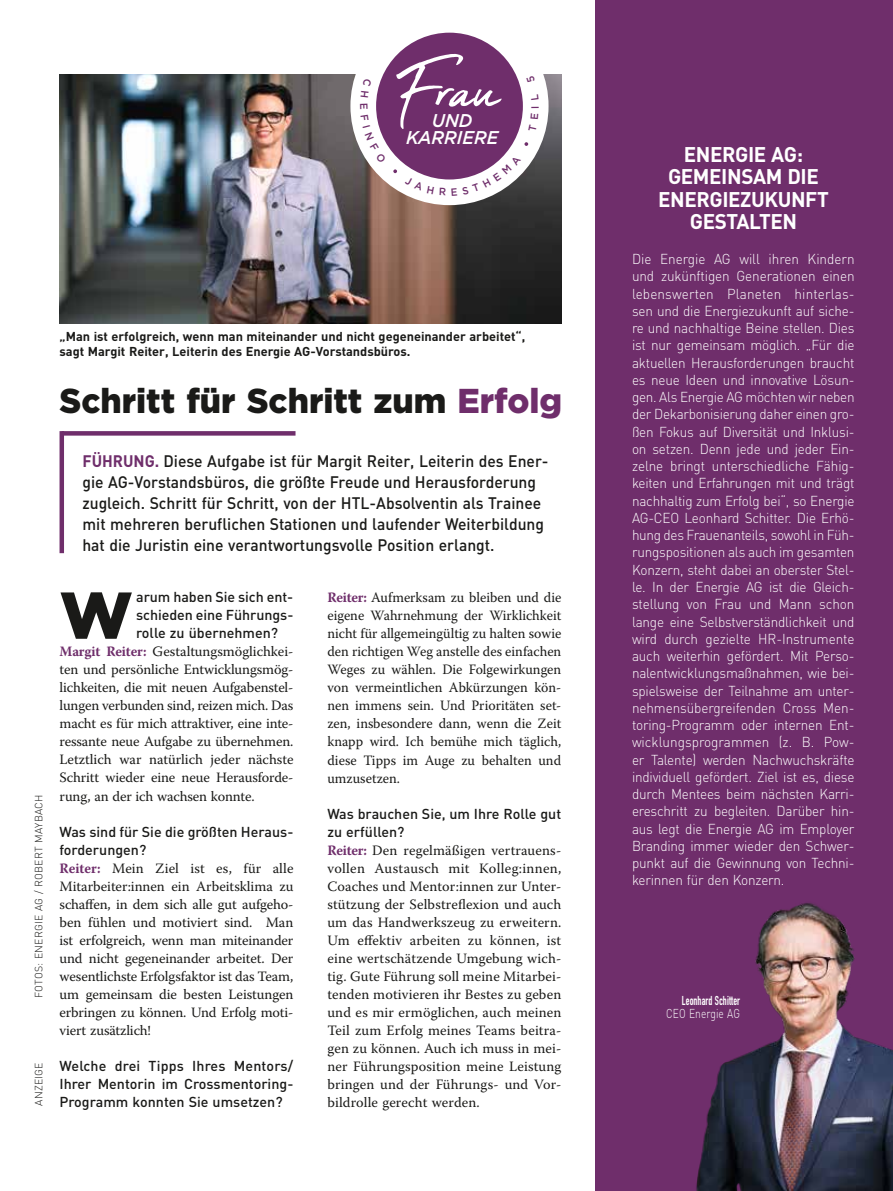
<style>
.page{position:relative;width:893px;height:1191px;background:#fff}
.page>*{position:absolute;margin:0;border:0;box-sizing:border-box;transform-origin:0 0}
.t1{font:85.95px "Abuget";color:#fff}
.t2{font:900 65.7px "Gotham";color:#1a1a18}
.t3{font:900 34.5px "Gotham";color:#1a1a18}
.t4{font:21px/22.5px "DIN Bold";letter-spacing:-.02em;color:#fff;text-align:center}
.t5{font:italic 500 18.45px/17.2px "Gotham";color:#fff;text-align:center;scale:.95 1}
.t6{font:16.5px/21px "DIN Medium";color:#1a1a18;scale:.95 1}
.t7{font:14.25px/18px "Warnock Pro";color:#1a1a18;text-align:justify}
.t8{font:14.25px/17.2px "DIN Light";letter-spacing:-.015em;color:#fff;text-align:justify;scale:.95 1}
.t9{font:14.25px/18px "DIN Medium";color:#1a1a18;text-align:justify}
.t10{font:12.75px/15px "DIN Bold";color:#1a1a18}
.t11{font:700 12.75px "DIN Condensed";letter-spacing:.01em;color:#fff;scale:.8 1}
.t12{font:12.75px "DIN Light";letter-spacing:.01em;color:#fff;scale:.8 1}
.t13{font:10.5px "DIN Light";letter-spacing:.02em;color:#1a1a18}
.t14{font:500 10.5px "Gotham";color:#6f2e6b;scale:.95 1}
.s1{color:#6f2e6b}
.s2{font-family:"DIN Bold";color:#6f2e6b}
.s3{font-weight:700;color:#6f2e6b}
</style>
<div class="page">
<div style="left:595px;top:0;width:298px;height:1191px;background:#6f2e6b"></div>
<img style="left:60px;top:75px;width:501px;height:248px">
<svg style="left:64px;top:431px;width:231px;height:4px"></svg>
<hr style="left:60px;top:431px;width:4px;height:122px;background:#6f2e6b">
<div style="left:350px;top:7px;width:199px;height:198px;background:#fff;border-radius:50%"></div>
<div style="left:376px;top:33px;width:147px;height:146px;background:#6f2e6b;border-radius:50%"></div>
<svg style="left:393px;top:169px;width:4px;height:4px"></svg>
<svg style="left:524px;top:142px;width:4px;height:4px"></svg>
<img style="left:696px;top:903px;width:197px;height:288px">
<svg style="left:360px;top:78px;width:26px;height:85px"></svg>
<svg style="left:440px;top:155px;width:81px;height:40px"></svg>
<h1 class="t1" style="left:398px;top:42px;width:103px">Frau</h1>
<p class="t5" style="left:406px;top:112px;width:99px">UND<br>KARRIERE</p>
<p class="t14" style="left:528px;top:109px;width:5px;rotate:-90deg">I</p>
<p class="t13" style="left:32px;top:998px;width:205px;rotate:-90deg">FOTOS: ENERGIE AG / ROBERT MAYBACH</p>
<p class="t13" style="left:32px;top:1106px;width:45px;rotate:-90deg">ANZEIGE</p>
<p class="t10" style="left:60px;top:328px;width:467px">„Man ist erfolgreich, wenn man miteinander und nicht gegeneinander arbeitet“, sagt Margit Reiter, Leiterin des Energie AG-Vorstandsbüros.</p>
<h3 class="t3" style="left:60px;top:377px;width:504px">Schritt für Schritt zum <span class="s1">Erfolg</span></h3>
<p class="t6" style="left:82px;top:450px;width:492px"><span class="s2">FÜHRUNG.</span> Diese Aufgabe ist für Margit Reiter, Leiterin des Ener&shy;gie AG-Vorstandsbüros, die größte Freude und Herausforderung zugleich. Schritt für Schritt, von der HTL-Absolventin als Trainee mit mehreren beruflichen Stationen und laufender Weiterbildung hat die Juristin eine verantwortungsvolle Position erlangt.</p>
<h2 class="t2" style="left:60px;top:570px;width:75px">W</h2>
<p class="t9" style="left:136px;top:588px;width:159px">arum haben Sie sich ent&shy;schieden eine Führungs&shy;rolle zu übernehmen?</p>
<p class="t7" style="left:60px;top:642px;width:235px"><span class="s3">Margit Reiter:</span> Gestaltungsmöglichkei&shy;ten und persönliche Entwicklungsmög&shy;lichkeiten, die mit neuen Aufgabenstel&shy;lungen verbunden sind, reizen mich. Das macht es für mich attraktiver, eine inte&shy;ressante neue Aufgabe zu übernehmen.<br>Letztlich war natürlich jeder nächste Schritt wieder eine neue Herausforde&shy;rung, an der ich wachsen konnte.</p>
<p class="t9" style="left:60px;top:822px;width:235px">Was sind für Sie die größten Heraus&shy;forderungen?</p>
<p class="t7" style="left:60px;top:858px;width:235px"><span class="s3">Reiter:</span> Mein Ziel ist es, für alle Mitarbeiter:innen ein Arbeitsklima zu schaffen, in dem sich alle gut aufgeho&shy;ben fühlen und motiviert sind. Man ist erfolgreich, wenn man miteinander und nicht gegeneinander arbeitet. Der wesentlichste Erfolgsfaktor ist das Team, um gemeinsam die besten Leistungen erbringen zu können. Und Erfolg moti&shy;viert zusätzlich!</p>
<p class="t9" style="left:60px;top:1056px;width:235px">Welche drei Tipps Ihres Mentors/ Ihrer Mentorin im Crossmentoring-Programm konnten Sie umsetzen?</p>
<p class="t7" style="left:327px;top:588px;width:235px"><span class="s3">Reiter:</span> Aufmerksam zu bleiben und die eigene Wahrnehmung der Wirklichkeit nicht für allgemeingültig zu halten sowie den richtigen Weg anstelle des einfachen Weges zu wählen. Die Folgewirkungen von vermeintlichen Abkürzungen kön&shy;nen immens sein. Und Prioritäten set&shy;zen, insbesondere dann, wenn die Zeit knapp wird. Ich bemühe mich täglich, diese Tipps im Auge zu behalten und umzusetzen.</p>
<p class="t9" style="left:327px;top:804px;width:235px">Was brauchen Sie, um Ihre Rolle gut zu erfüllen?</p>
<p class="t7" style="left:327px;top:840px;width:235px"><span class="s3">Reiter:</span> Den regelmäßigen vertrauens&shy;vollen Austausch mit Kolleg:innen, Coaches und Mentor:innen zur Unter&shy;stützung der Selbstreflexion und auch um das Handwerkszeug zu erweitern.<br>Um effektiv arbeiten zu können, ist eine wertschätzende Umgebung wich&shy;tig. Gute Führung soll meine Mitarbei&shy;tenden motivieren ihr Bestes zu geben und es mir ermöglichen, auch meinen Teil zum Erfolg meines Teams beitra&shy;gen zu können. Auch ich muss in mei&shy;ner Führungsposition meine Leistung bringen und der Führungs- und Vor&shy;bildrolle gerecht werden.</p>
<h3 class="t4" style="left:658px;top:142px;width:172px">ENERGIE AG:<br>GEMEINSAM DIE<br>ENERGIEZUKUNFT<br>GESTALTEN</h3>
<p class="t8" style="left:632px;top:250px;width:236px">Die Energie AG will ihren Kindern und zukünftigen Generationen einen lebenswerten Planeten hinterlas&shy;sen und die Energiezukunft auf siche&shy;re und nachhaltige Beine stellen. Dies ist nur gemeinsam möglich. „Für die aktuellen Herausforderungen braucht es neue Ideen und innovative Lösun&shy;gen. Als Energie AG möchten wir neben der Dekarbonisierung daher einen gro&shy;ßen Fokus auf Diversität und Inklusi&shy;on setzen. Denn jede und jeder Ein&shy;zelne bringt unterschiedliche Fähig&shy;keiten und Erfahrungen mit und trägt nachhaltig zum Erfolg bei“, so Energie AG-CEO Leonhard Schitter. Die Erhö&shy;hung des Frauenanteils, sowohl in Füh&shy;rungspositionen als auch im gesamten Konzern, steht dabei an oberster Stel&shy;le. In der Energie AG ist die Gleich&shy;stellung von Frau und Mann schon lange eine Selbstverständlichkeit und wird durch gezielte HR-Instrumente auch weiterhin gefördert. Mit Perso&shy;nalentwicklungsmaßnahmen, wie bei&shy;spielsweise der Teilnahme am unter&shy;nehmensübergreifenden Cross Men&shy;toring-Programm oder internen Ent&shy;wicklungsprogrammen (z. B. Pow&shy;er Talente) werden Nachwuchskräfte individuell gefördert. Ziel ist es, diese durch Mentees beim nächsten Karri&shy;ereschritt zu begleiten. Darüber hin&shy;aus legt die Energie AG im Employer Branding immer wieder den Schwer&shy;punkt auf die Gewinnung von Techni&shy;kerinnen für den Konzern.</p>
<p class="t11" style="left:682px;top:991px;width:74px">Leonhard Schitter</p>
<p class="t12" style="left:666px;top:1005px;width:94px">CEO Energie AG</p>
</div>
